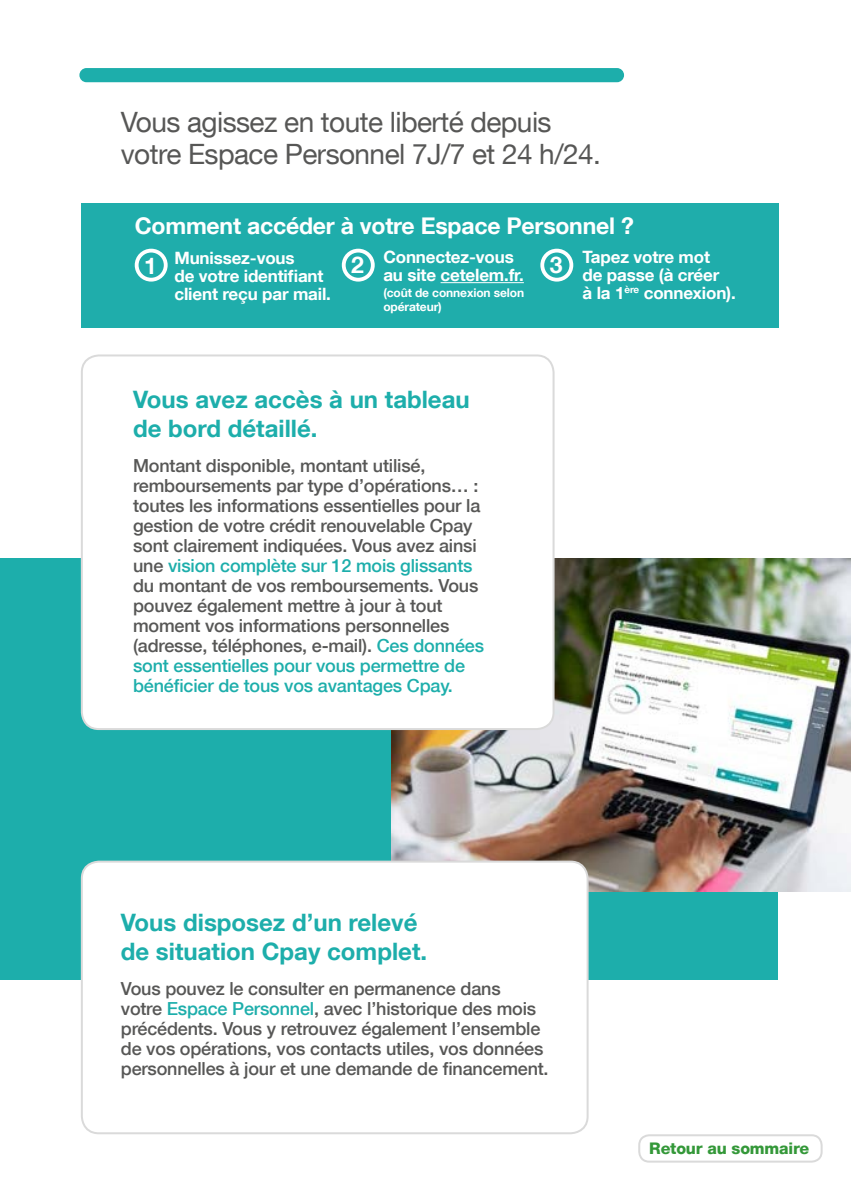
<style>
.page{position:relative;width:851px;height:1191px;background:#fff}
.page>*{position:absolute;margin:0;border:0;box-sizing:border-box;transform-origin:0 0}
.t1{font:28px/32px "Helvetica Neue LT Com";letter-spacing:-.02em;color:#575756}
.t2{font:700 24px/28.8px "Helvetica Neue LT Com";color:#1daeab}
.t3{font:700 23px "Helvetica Neue LT Com";letter-spacing:-.01em;color:#fff}
.t4{font:500 18px/20px "Helvetica Neue LT Com";letter-spacing:-.01em;color:#575756}
.t5{font:700 17px/18px "Helvetica Neue LT Com";letter-spacing:-.01em;color:#fff}
.t6{font:800 16px "Helvetica Neue LT Com";letter-spacing:-.01em;color:#349839}
.t7{font:700 12px/14px "Helvetica Neue LT Com";letter-spacing:-.01em;color:#fff}
.s1{color:#1daeab}
</style>
<div class="page">
<div style="left:0;top:558px;width:777px;height:422px;background:#1daeab"></div>
<div style="left:79px;top:68px;width:545px;height:14px;background:#1daeab;border-radius:7px"></div>
<div style="left:638px;top:1134px;width:184px;height:28px;border:2px solid #dadada;border-radius:10px"></div>
<img style="left:391px;top:558px;width:459px;height:333px">
<div style="left:81px;top:203px;width:697px;height:125px;background:#1fadab"></div>
<hr style="left:440px;top:282px;width:84px;height:1px;background:#fff">
<div style="left:135px;top:249px;width:33px;height:32px;border:4px solid #fff;border-radius:50%"></div>
<div style="left:342px;top:249px;width:32px;height:32px;border:4px solid #fff;border-radius:50%"></div>
<div style="left:540px;top:249px;width:33px;height:32px;border:4px solid #fff;border-radius:50%"></div>
<div style="left:82px;top:355px;width:471px;height:374px;background:#fff;border-radius:17px"></div>
<div style="left:81px;top:354px;width:473px;height:376px;border:2px solid #dadada;border-radius:17px"></div>
<div style="left:82px;top:861px;width:505px;height:272px;background:#fff;border-radius:17px"></div>
<div style="left:81px;top:860px;width:507px;height:274px;border:2px solid #dadada;border-radius:17px"></div>
<h1 class="t1" style="left:121px;top:105px;width:481px">Vous agissez en toute liberté depuis votre Espace Personnel 7J/7 et 24 h/24.</h1>
<p class="t3" style="left:135px;top:211px;width:500px">Comment accéder à votre Espace Personnel ?</p>
<p class="t5" style="left:582px;top:247px;width:155px">Tapez votre mot<br>de passe (à créer<br>à la 1<sup>ère</sup> connexion).</p>
<p class="t5" style="left:174px;top:248px;width:158px">Munissez-vous<br>de votre identifiant client reçu par mail.</p>
<p class="t5" style="left:383px;top:248px;width:142px">Connectez-vous au site cetelem.fr.</p>
<p class="t3" style="left:144px;top:251px;width:14px">1</p>
<p class="t3" style="left:351px;top:250px;width:14px">2</p>
<p class="t3" style="left:549px;top:250px;width:14px">3</p>
<p class="t7" style="left:383px;top:286px;width:142px">(coût de connexion selon opérateur)</p>
<h2 class="t2" style="left:133px;top:384px;width:338px">Vous avez accès à un tableau de bord détaillé.</h2>
<p class="t4" style="left:133px;top:456px;width:352px">Montant disponible, montant utilisé, remboursements par type d’opérations… : toutes les informations essentielles pour la gestion de votre crédit renouvelable Cpay sont clairement indiquées. Vous avez ainsi une <span class="s1">vision complète sur 12 mois glissants </span>du montant de vos remboursements. Vous pouvez également mettre à jour à tout moment vos informations personnelles (adresse, téléphones, e-mail). <span class="s1">Ces données sont essentielles pour vous permettre de bénéficier de tous vos avantages Cpay.</span></p>
<h2 class="t2" style="left:121px;top:907px;width:308px">Vous disposez d’un relevé de situation Cpay complet.</h2>
<p class="t4" style="left:121px;top:978px;width:429px">Vous pouvez le consulter en permanence dans<br>votre <span class="s1">Espace Personnel</span>, avec l’historique des mois précédents. Vous y retrouvez également l’ensemble de vos opérations, vos contacts utiles, vos données personnelles à jour et une demande de financement.</p>
<p class="t6" style="left:649px;top:1139px;width:161px">Retour au sommaire</p>
</div>
